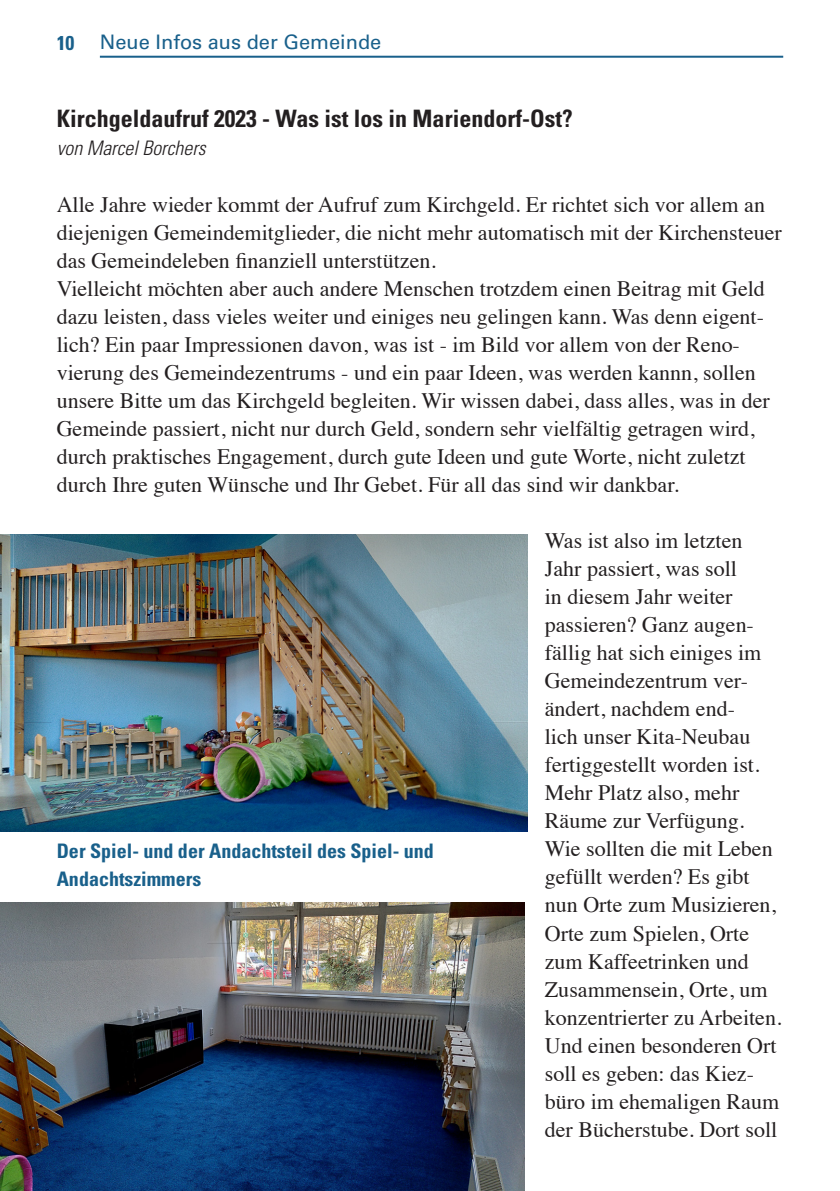
<style>
.page{position:relative;width:840px;height:1191px;background:#fff}
.page>*{position:absolute;margin:0;border:0;box-sizing:border-box;transform-origin:0 0}
.t1{font:700 condensed 24px "Univers";color:#231f20}
.t2{font:22px/28px "Times";color:#231f20}
.t3{font:700 condensed 20px/28px "Univers";color:#19608b}
.t4{font:20px "Univers";color:#19608b}
.t5{font:italic 300 condensed 20px "Univers";color:#231f20}
</style>
<div class="page">
<hr style="left:100px;top:56px;width:682px;height:2px;background:#19608b">
<img style="left:0;top:902px;width:524px;height:289px">
<img style="left:0;top:534px;width:527px;height:297px">
<p class="t3" style="left:57px;top:29px;width:19px">10</p>
<p class="t4" style="left:100px;top:30px;width:283px">Neue Infos aus der Gemeinde</p>
<p class="t1" style="left:57px;top:104px;width:517px">Kirchgeldaufruf 2023 - Was ist los in Mariendorf-Ost?</p>
<p class="t5" style="left:57px;top:136px;width:150px">von Marcel Borchers</p>
<p class="t2" style="left:57px;top:189px;width:726px">Alle Jahre wieder kommt der Aufruf zum Kirchgeld. Er richtet sich vor allem an diejenigen Gemeindemitglieder, die nicht mehr automatisch mit der Kirchensteuer das Gemeindeleben finanziell unterstützen.<br>Vielleicht möchten aber auch andere Menschen trotzdem einen Beitrag mit Geld dazu leisten, dass vieles weiter und einiges neu gelingen kann. Was denn eigent&shy;lich? Ein paar Impressionen davon, was ist - im Bild vor allem von der Reno&shy;vierung des Gemeindezentrums - und ein paar Ideen, was werden kannn, sollen unsere Bitte um das Kirchgeld begleiten. Wir wissen dabei, dass alles, was in der Gemeinde passiert, nicht nur durch Geld, sondern sehr vielfältig getragen wird, durch praktisches Engagement, durch gute Ideen und gute Worte, nicht zuletzt durch Ihre guten Wünsche und Ihr Gebet. Für all das sind wir dankbar.</p>
<p class="t2" style="left:544px;top:525px;width:238px">Was ist also im letzten<br>Jahr passiert, was soll<br>in diesem Jahr weiter passieren? Ganz augen&shy;fällig hat sich einiges im<br>Gemeindezentrum ver&shy;ändert, nachdem end-<br>lich unser Kita-Neubau fertiggestellt worden ist.<br>Mehr Platz also, mehr<br>Räume zur Verfügung.<br>Wie sollten die mit Leben gefüllt werden? Es gibt nun Orte zum Musizieren,<br>Orte zum Spielen, Orte zum Kaffeetrinken und<br>Zusammensein, Orte, um konzentrierter zu Arbeiten.<br>Und einen besonderen Ort soll es geben: das Kiez&shy;büro im ehemaligen Raum der Bücherstube. Dort soll</p>
<p class="t3" style="left:57px;top:836px;width:378px">Der Spiel- und der Andachtsteil des Spiel- und<br>Andachtszimmers</p>
</div>
